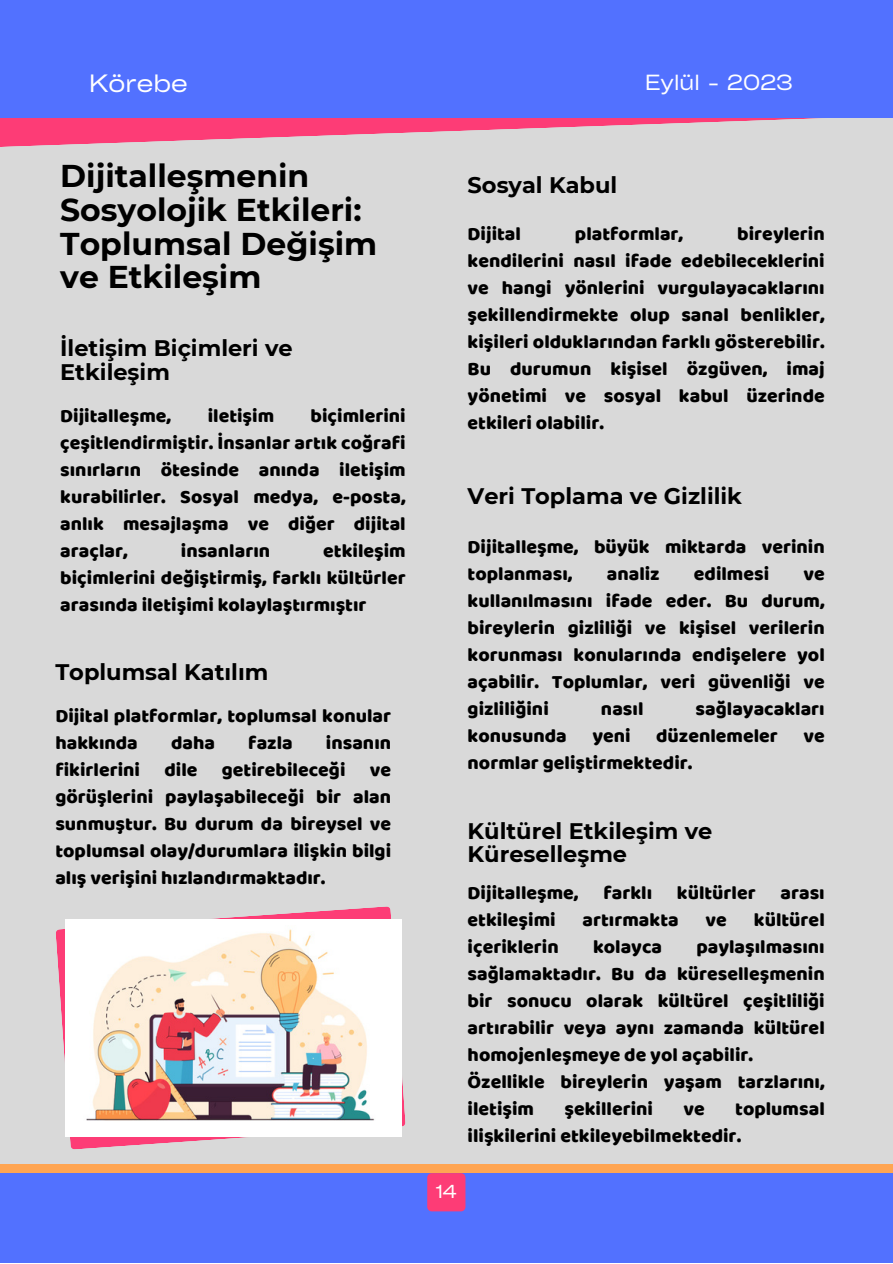
<style>
.page{position:relative;width:893px;height:1264px;background:#fff}
.page>*{position:absolute;margin:0;border:0;box-sizing:border-box;transform-origin:0 0}
.t1{font:700 31.5px/33.8px "Montserrat";color:#000}
.t2{font:expanded 24px "Cy Grotesk";color:#fff}
.t3{font:700 22.5px/23.5px "Montserrat";color:#000}
.t4{font:expanded 21px "Cy Grotesk";color:#fff}
.t5{font:19.5px/27px "Baloo";color:#000;text-align:justify}
.t6{font:expanded 18px "Cy Grotesk";color:#fff}
</style>
<div class="page">
<div style="left:0;top:0;width:892px;height:1262px;background:#d9d9d9"></div>
<svg style="left:0;top:118px;width:820px;height:29px"></svg>
<div style="left:0;top:0;width:892px;height:118px;background:#5271ff"></div>
<div style="left:0;top:1164px;width:892px;height:98px;background:#ffa552"></div>
<div style="left:0;top:1173px;width:892px;height:89px;background:#5271ff"></div>
<div style="left:427px;top:1173px;width:38px;height:38px;background:#fd3c76;border-radius:4px"></div>
<svg style="left:56px;top:906px;width:349px;height:243px"></svg>
<img style="left:65px;top:919px;width:336px;height:217px">
<p class="t2" style="left:89px;top:68px;width:100px">Körebe</p>
<p class="t1" style="left:60px;top:159px;width:303px">Dijitalleşmenin<br>Sosyolojik Etkileri:</p>
<p class="t1" style="left:60px;top:226px;width:318px">Toplumsal Değişim ve Etkileşim</p>
<p class="t3" style="left:60px;top:336px;width:234px">İletişim Biçimleri ve<br>Etkileşim</p>
<p class="t5" style="left:60px;top:401px;width:347px;text-indent:250px">biçimlerini çeşitlendirmiştir. İnsanlar artık coğrafi sınırların ötesinde anında iletişim kurabilirler. Sosyal medya, e-posta, anlık mesajlaşma ve diğer dijital araçlar,</p>
<p class="t5" style="left:60px;top:401px;width:113px">Dijitalleşme,</p>
<p class="t5" style="left:208px;top:401px;width:68px">iletişim</p>
<p class="t5" style="left:60px;top:536px;width:347px;text-indent:263px">etkileşim biçimlerini değiştirmiş, farklı kültürler arasında iletişimi kolaylaştırmıştır</p>
<p class="t5" style="left:181px;top:536px;width:91px">insanların</p>
<p class="t3" style="left:55px;top:660px;width:214px">Toplumsal Katılım</p>
<p class="t5" style="left:55px;top:701px;width:337px">Dijital platformlar, toplumsal konular hakkında</p>
<p class="t5" style="left:55px;top:728px;width:337px;text-indent:270px">insanın fikirlerini dile getirebileceği ve görüşlerini paylaşabileceği bir alan sunmuştur. Bu durum da bireysel ve toplumsal olay/durumlara ilişkin bilgi alış verişini hızlandırmaktadır.</p>
<p class="t5" style="left:171px;top:728px;width:46px">daha</p>
<p class="t5" style="left:248px;top:728px;width:46px">fazla</p>
<p class="t4" style="left:645px;top:69px;width:149px">Eylül - 2023</p>
<p class="t3" style="left:467px;top:173px;width:151px">Sosyal Kabul</p>
<p class="t5" style="left:467px;top:220px;width:358px;text-indent:270px">bireylerin kendilerini nasıl ifade edebileceklerini ve hangi yönlerini vurgulayacaklarını şekillendirmekte olup sanal benlikler, kişileri olduklarından farklı gösterebilir.<br>Bu durumun kişisel özgüven, imaj yönetimi ve sosyal kabul üzerinde etkileri olabilir.</p>
<p class="t5" style="left:467px;top:220px;width:55px">Dijital</p>
<p class="t5" style="left:575px;top:220px;width:110px">platformlar,</p>
<p class="t3" style="left:467px;top:484px;width:276px">Veri Toplama ve Gizlilik</p>
<p class="t5" style="left:467px;top:533px;width:358px">Dijitalleşme, büyük miktarda verinin toplanması,</p>
<p class="t5" style="left:606px;top:560px;width:54px">analiz</p>
<p class="t5" style="left:693px;top:560px;width:77px">edilmesi</p>
<p class="t5" style="left:467px;top:560px;width:358px;text-indent:336px">ve kullanılmasını ifade eder. Bu durum, bireylerin gizliliği ve kişisel verilerin korunması konularında endişelere yol açabilir. Toplumlar, veri güvenliği ve gizliliğini</p>
<p class="t5" style="left:601px;top:694px;width:44px">nasıl</p>
<p class="t5" style="left:695px;top:694px;width:131px">sağlayacakları</p>
<p class="t5" style="left:467px;top:721px;width:101px">konusunda</p>
<p class="t5" style="left:592px;top:721px;width:40px">yeni</p>
<p class="t5" style="left:656px;top:721px;width:123px">düzenlemeler</p>
<p class="t5" style="left:803px;top:721px;width:23px">ve</p>
<p class="t5" style="left:467px;top:748px;width:226px">normlar geliştirmektedir.</p>
<p class="t3" style="left:467px;top:818px;width:246px">Kültürel Etkileşim ve<br>Küreselleşme</p>
<p class="t5" style="left:467px;top:878px;width:113px">Dijitalleşme,</p>
<p class="t5" style="left:603px;top:878px;width:50px">farklı</p>
<p class="t5" style="left:676px;top:878px;width:80px">kültürler</p>
<p class="t5" style="left:780px;top:878px;width:46px">arası</p>
<p class="t5" style="left:467px;top:905px;width:89px">etkileşimi</p>
<p class="t5" style="left:582px;top:905px;width:98px">artırmakta</p>
<p class="t5" style="left:705px;top:905px;width:23px">ve</p>
<p class="t5" style="left:753px;top:905px;width:72px">kültürel</p>
<p class="t5" style="left:467px;top:932px;width:93px">içeriklerin</p>
<p class="t5" style="left:593px;top:932px;width:71px">kolayca</p>
<p class="t5" style="left:467px;top:932px;width:358px;text-indent:229px">paylaşılmasını sağlamaktadır. Bu da küreselleşmenin bir sonucu olarak kültürel çeşitliliği artırabilir veya aynı zamanda kültürel homojenleşmeye de yol açabilir.</p>
<p class="t5" style="left:467px;top:1067px;width:358px">Özellikle bireylerin yaşam tarzlarını, iletişim</p>
<p class="t5" style="left:564px;top:1094px;width:90px">şekillerini</p>
<p class="t5" style="left:683px;top:1094px;width:23px">ve</p>
<p class="t5" style="left:467px;top:1094px;width:358px;text-indent:267px">toplumsal ilişkilerini etkileyebilmektedir.</p>
<p class="t6" style="left:436px;top:1179px;width:22px">14</p>
</div>
